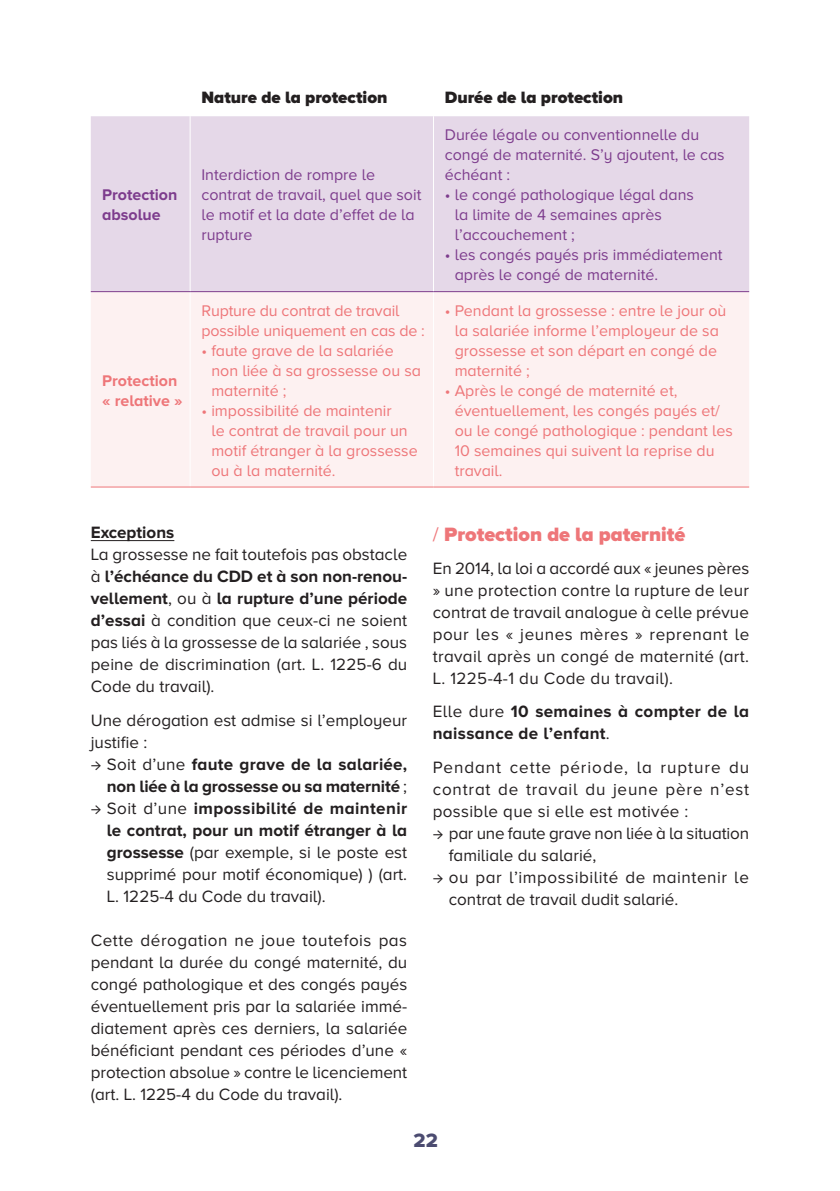
<style>
.page{position:relative;width:840px;height:1191px;background:#fff}
.page>*{position:absolute;margin:0;border:0;box-sizing:border-box;transform-origin:0 0}
.t1{font:900 20px "Proxima Nova A";color:#ee7679}
.t2{font:20px "Proxima Nova A Extrabld";color:#4c4c71}
.texte_courant{font:17px/22px "Proxima Nova A";letter-spacing:.02em;color:#231f20;text-align:justify}
.texte_puces_niveau_1{font:17px/22px "Proxima Nova A";color:#231f20;text-align:justify}
.texte_courant-2{font:700 17px/22px "Proxima Nova A";letter-spacing:-.005em;color:#231f20;text-align:right}
.texte_puces_niveau_1-2{font:17px/22px "Proxima Nova A";letter-spacing:.03em;color:#231f20}
.texte_courant-3{font:700 17px/22px "Proxima Nova A";letter-spacing:.015em;color:#231f20}
.texte_courant-4{font:17px/22px "Proxima Nova A";color:#231f20}
.titres_colonnes_tabl{font:900 17px "Proxima Nova A";color:#231f20}
.texte_tableaux{font:16px/20px "Proxima Nova A";color:#ee7679}
.texte_tableaux-2{font:16px/20px "Proxima Nova A";color:#7d3c8d}
.texte_tableaux-3{font:700 16px "Proxima Nova A";color:#ee7679}
.texte_tableaux-4{font:700 16px "Proxima Nova A";color:#7d3c8d}
.s1{font-weight:700}
.s2{font-family:"Source Sans Pro";font-weight:400}
.s3{font-weight:400}
.s4{font-family:"Source Sans Pro"}
</style>
<div class="page">
<hr style="left:91px;top:540px;width:83px;height:1px;background:#231f20">
<div style="left:91px;top:116px;width:657px;height:175px;background:#e5d8e8"></div>
<div style="left:91px;top:292px;width:657px;height:194px;background:#fdf1f1"></div>
<hr style="left:189px;top:116px;width:1px;height:175px;background:#fff">
<hr style="left:432px;top:116px;width:1px;height:175px;background:#fff">
<hr style="left:189px;top:292px;width:1px;height:194px;background:#fff">
<hr style="left:432px;top:292px;width:1px;height:194px;background:#fff">
<hr style="left:91px;top:291px;width:99px;height:1px;background:#7d3c8d">
<hr style="left:190px;top:291px;width:243px;height:1px;background:#7d3c8d">
<hr style="left:433px;top:291px;width:315px;height:1px;background:#7d3c8d">
<hr style="left:91px;top:486px;width:99px;height:1px;background:#ee7679">
<hr style="left:190px;top:486px;width:243px;height:1px;background:#ee7679">
<hr style="left:433px;top:486px;width:315px;height:1px;background:#ee7679">
<p class="texte_tableaux-4" style="left:102px;top:186px;width:77px">Protection</p>
<p class="texte_tableaux-4" style="left:102px;top:206px;width:60px">absolue</p>
<p class="texte_tableaux-3" style="left:102px;top:371px;width:77px">Protection</p>
<p class="texte_tableaux-3" style="left:102px;top:391px;width:82px">« relative »</p>
<p class="titres_colonnes_tabl" style="left:201px;top:88px;width:187px">Nature de la protection</p>
<p class="titres_colonnes_tabl" style="left:444px;top:88px;width:180px">Durée de la protection</p>
<p class="texte_tableaux-2" style="left:201px;top:165px;width:221px">Interdiction de rompre le contrat de travail, quel que soit le motif et la date d’effet de la rupture</p>
<p class="texte_tableaux" style="left:201px;top:300px;width:225px">Rupture du contrat de travail possible uniquement en cas de :</p>
<p class="texte_tableaux" style="left:211px;top:340px;width:211px;text-indent:-10px">• faute grave de la salariée non liée à sa grossesse ou sa maternité ;</p>
<p class="texte_tableaux" style="left:211px;top:400px;width:208px;text-indent:-10px">• impossibilité de maintenir<br>le contrat de travail pour un motif étranger à la grossesse ou à la maternité.</p>
<p class="texte_tableaux-2" style="left:444px;top:125px;width:281px">Durée légale ou conventionnelle du congé de maternité. S’y ajoutent, le cas échéant :</p>
<p class="texte_tableaux-2" style="left:454px;top:185px;width:240px;text-indent:-10px">• le congé pathologique légal dans la limite de 4 semaines après l’accouchement ;</p>
<p class="texte_tableaux-2" style="left:454px;top:245px;width:269px;text-indent:-10px">• les congés payés pris immédiatement après le congé de maternité.</p>
<p class="texte_tableaux" style="left:454px;top:300px;width:273px;text-indent:-10px">• Pendant la grossesse : entre le jour où la salariée informe l’employeur de sa grossesse et son départ en congé de maternité ;</p>
<p class="texte_tableaux" style="left:454px;top:380px;width:279px;text-indent:-10px">• Après le congé de maternité et, éventuellement, les congés payés et/ ou le congé pathologique : pendant les<br>10 semaines qui suivent la reprise du travail.</p>
<p class="texte_courant-3" style="left:91px;top:521px;width:85px">Exceptions</p>
<p class="texte_courant" style="left:91px;top:543px;width:318px">La grossesse ne fait toutefois pas obstacle à <span class="s1">l’échéance du CDD et à son non-renou&shy;vellement</span>, ou à <span class="s1">la rupture d’une période d’essai</span> à condition que ceux-ci ne soient pas liés à la grossesse de la salariée , sous peine de discrimination (art. L. 1225-6 du Code du travail).</p>
<p class="texte_courant-4" style="left:91px;top:709px;width:318px">Une dérogation est admise si l’employeur justifie :</p>
<p class="texte_courant-2" style="left:91px;top:752px;width:318px"><span class="s2">→</span> <span class="s3">Soit d’une</span> faute grave de la salariée, non liée à la grossesse ou sa maternité <span class="s3">;</span></p>
<p class="texte_puces_niveau_1" style="left:107px;top:797px;width:302px;text-indent:-16px"><span class="s4">→</span> Soit d’une <span class="s1">impossibilité de maintenir le contrat, pour un motif étranger à la grossesse</span> (par exemple, si le poste est supprimé pour motif économique) ) (art.<br>L. 1225-4 du Code du travail).</p>
<p class="texte_puces_niveau_1" style="left:91px;top:929px;width:318px">Cette dérogation ne joue toutefois pas pendant la durée du congé maternité, du congé pathologique et des congés payés éventuellement pris par la salariée immé&shy;diatement après ces derniers, la salariée bénéficiant pendant ces périodes d’une « protection absolue » contre le licenciement (art. L. 1225-4 du Code du travail).</p>
<p class="t1" style="left:432px;top:522px;width:254px"><span class="s3">/</span> Protection de la paternité</p>
<p class="texte_courant" style="left:432px;top:557px;width:318px">En 2014, la loi a accordé aux « jeunes pères » une protection contre la rupture de leur contrat de travail analogue à celle prévue pour les « jeunes mères » reprenant le travail après un congé de maternité (art.<br>L. 1225-4-1 du Code du travail).</p>
<p class="texte_courant-3" style="left:432px;top:700px;width:318px"><span class="s3">Elle dure</span> 10 semaines à compter de la naissance de l’enfant<span class="s3">.</span></p>
<p class="texte_courant" style="left:432px;top:756px;width:318px">Pendant cette période, la rupture du contrat de travail du jeune père n’est possible que si elle est motivée :</p>
<p class="texte_puces_niveau_1" style="left:448px;top:822px;width:301px;text-indent:-16px"><span class="s4">→</span> par une faute grave non liée à la situation familiale du salarié,</p>
<p class="texte_puces_niveau_1-2" style="left:448px;top:866px;width:301px;text-indent:-16px"><span class="s4">→</span> ou par l’impossibilité de maintenir le contrat de travail dudit salarié.</p>
<p class="t2" style="left:413px;top:1128px;width:26px">22</p>
</div>
